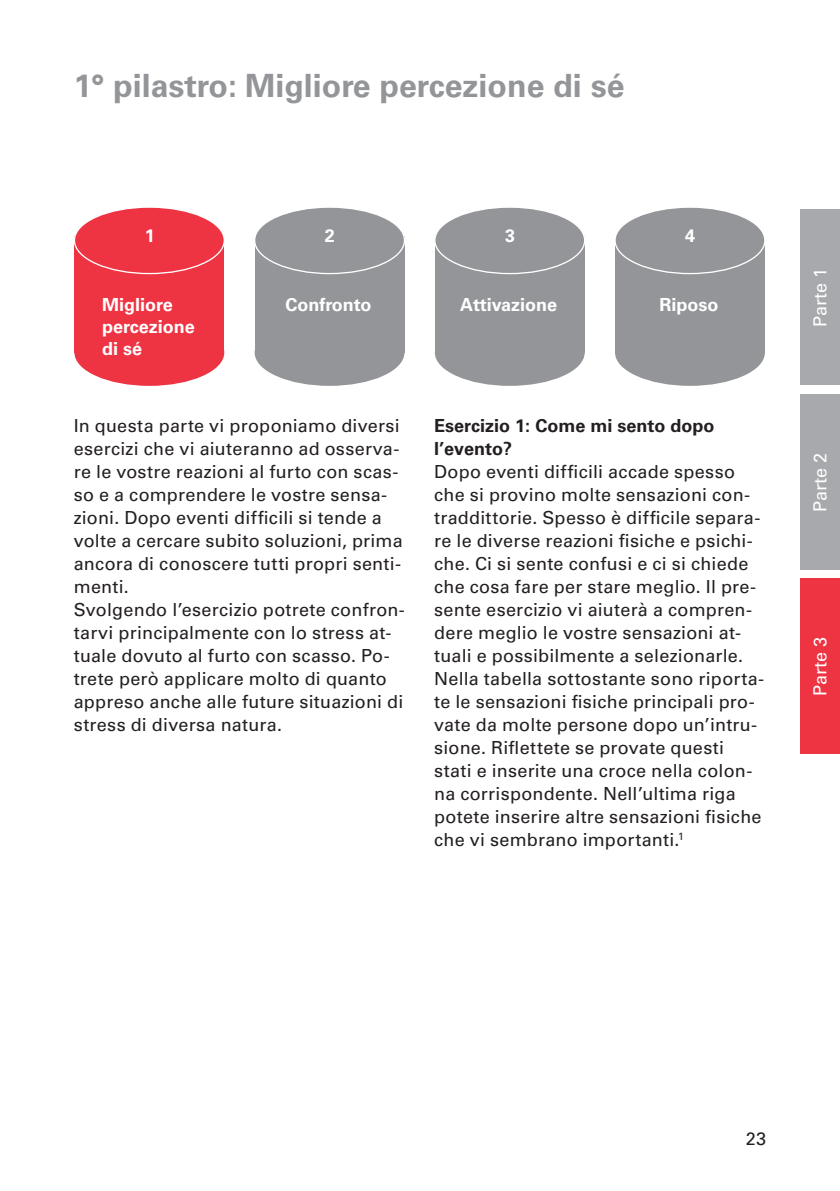
<style>
.page{position:relative;width:840px;height:1191px;background:#fff}
.page>*{position:absolute;margin:0;border:0;box-sizing:border-box;transform-origin:0 0}
.t1{font:700 32px "Univers LT Std";color:#939598}
.t2{font:18px/23px "Univers LT Std";letter-spacing:.015em;color:#231f20}
.t3{font:700 18px/21.6px "Univers LT Std";color:#fff}
.t4{font:700 18px/23px "Univers LT Std";color:#231f20}
.t5{font:18px "Univers LT Std";color:#fff}
</style>
<div class="page">
<div style="left:799px;top:209px;width:40px;height:176px;background:#a8a9ad"></div>
<div style="left:799px;top:394px;width:40px;height:176px;background:#a8a9ad"></div>
<div style="left:799px;top:578px;width:40px;height:176px;background:#ee3343"></div>
<div style="left:74px;top:237px;width:150px;height:115px;background:#ee3343"></div>
<div style="left:74px;top:207px;width:150px;height:66px;background:#ee3343;border-radius:50%"></div>
<div style="left:74px;top:319px;width:150px;height:67px;background:#ee3343;border-radius:50%"></div>
<div style="left:254px;top:237px;width:150px;height:115px;background:#939598"></div>
<div style="left:254px;top:207px;width:150px;height:66px;background:#939598;border-radius:50%"></div>
<div style="left:254px;top:319px;width:150px;height:67px;background:#939598;border-radius:50%"></div>
<div style="left:434px;top:237px;width:150px;height:115px;background:#939598"></div>
<div style="left:434px;top:207px;width:150px;height:66px;background:#939598;border-radius:50%"></div>
<div style="left:434px;top:319px;width:150px;height:67px;background:#939598;border-radius:50%"></div>
<div style="left:614px;top:237px;width:150px;height:115px;background:#939598"></div>
<div style="left:614px;top:207px;width:150px;height:66px;background:#939598;border-radius:50%"></div>
<div style="left:614px;top:319px;width:150px;height:67px;background:#939598;border-radius:50%"></div>
<h1 class="t1" style="left:74px;top:67px;width:552px">1° pilastro: Migliore percezione di sé</h1>
<p class="t3" style="left:145px;top:225px;width:12px">1</p>
<p class="t3" style="left:325px;top:225px;width:12px">2</p>
<p class="t3" style="left:505px;top:225px;width:12px">3</p>
<p class="t3" style="left:685px;top:225px;width:12px">4</p>
<p class="t3" style="left:102px;top:294px;width:94px">Migliore percezione di sé</p>
<p class="t3" style="left:285px;top:294px;width:88px">Confronto</p>
<p class="t3" style="left:460px;top:294px;width:98px">Attivazione</p>
<p class="t3" style="left:659px;top:294px;width:61px">Riposo</p>
<p class="t2" style="left:74px;top:414px;width:332px">In questa parte vi proponiamo diversi esercizi che vi aiuteranno ad osserva&shy;re le vostre reazioni al furto con scas&shy;so e a comprendere le vostre sensa&shy;zioni. Dopo eventi difficili si tende a volte a cercare subito soluzioni, prima ancora di conoscere tutti propri senti&shy;menti.<br>Svolgendo l’esercizio potrete confron&shy;tarvi principalmente con lo stress at&shy;tuale dovuto al furto con scasso. Po&shy;trete però applicare molto di quanto appreso anche alle future situazioni di stress di diversa natura.</p>
<p class="t4" style="left:434px;top:414px;width:282px">Esercizio 1: Come mi sento dopo l’evento?</p>
<p class="t2" style="left:434px;top:460px;width:331px">Dopo eventi difficili accade spesso che si provino molte sensazioni con&shy;traddittorie. Spesso è difficile separa&shy;re le diverse reazioni fisiche e psichi&shy;che. Ci si sente confusi e ci si chiede che cosa fare per stare meglio. Il pre&shy;sente esercizio vi aiuterà a compren&shy;dere meglio le vostre sensazioni at&shy;tuali e possibilmente a selezionarle.<br>Nella tabella sottostante sono riporta&shy;te le sensazioni fisiche principali pro&shy;vate da molte persone dopo un’intru&shy;sione. Riflettete se provate questi stati e inserite una croce nella colon&shy;na corrispondente. Nell’ultima riga potete inserire altre sensazioni fisiche che vi sembrano importanti.<sup>1</sup></p>
<p class="t5" style="left:809px;top:327px;width:61px;rotate:-90deg">Parte 1</p>
<p class="t5" style="left:809px;top:512px;width:61px;rotate:-90deg">Parte 2</p>
<p class="t5" style="left:809px;top:696px;width:61px;rotate:-90deg">Parte 3</p>
<p class="t2" style="left:745px;top:1127px;width:22px">23</p>
</div>
